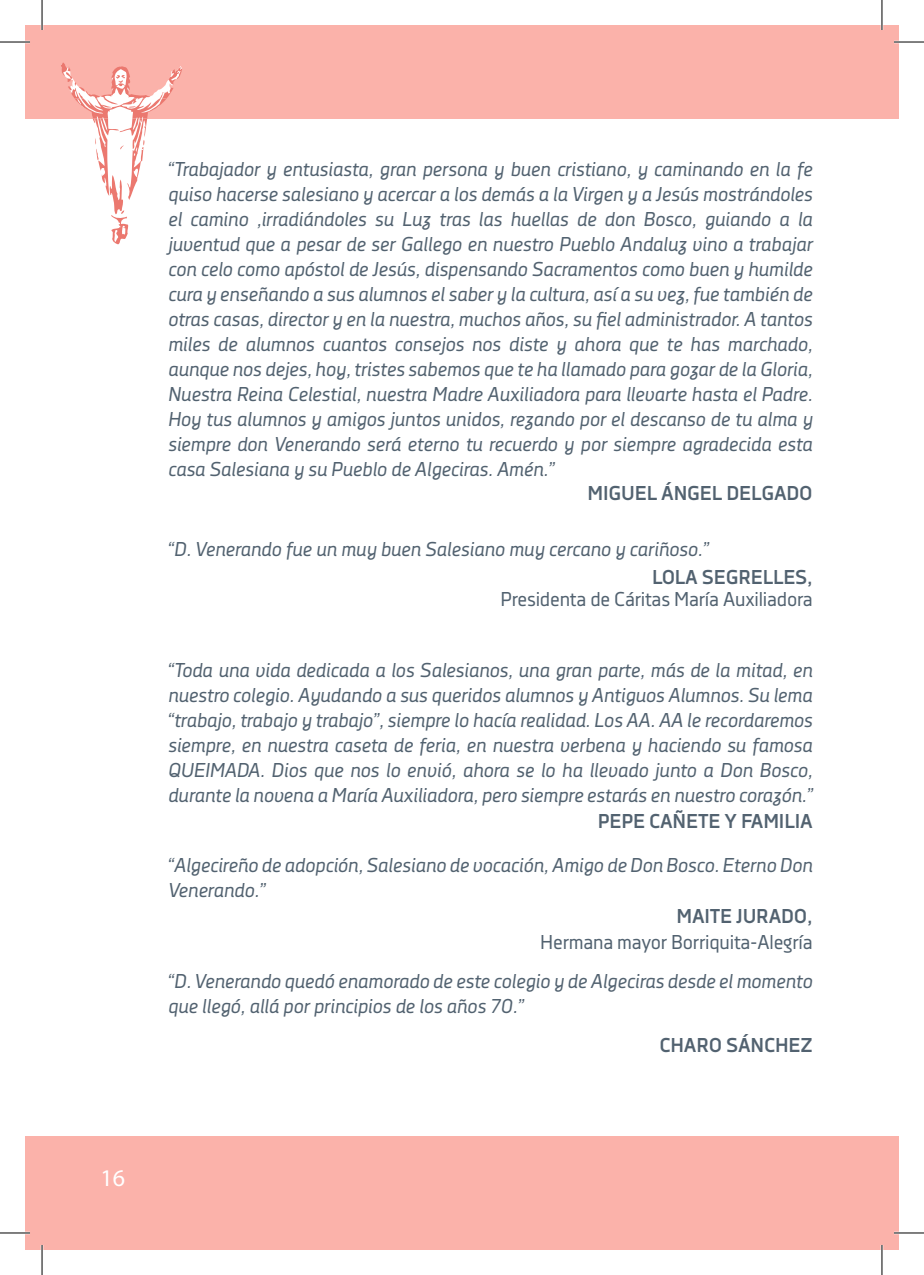
<style>
.page{position:relative;width:924px;height:1275px;background:#fff}
.page>*{position:absolute;margin:0;border:0;box-sizing:border-box;transform-origin:0 0}
.t1{font:24px "Myriad Pro";color:#fff}
.titular{font:italic 20px/25px "Decima Nova Pro";letter-spacing:-.01em;color:#526270;text-align:justify}
.titular-2{font:700 20px "Decima Nova Pro";letter-spacing:-.01em;color:#526270}
.titular-3{font:20px "Decima Nova Pro";letter-spacing:-.01em;color:#526270}
</style>
<div class="page">
<div style="left:25px;top:25px;width:873px;height:93px;background:#fbb2aa"></div>
<div style="left:25px;top:1136px;width:873px;height:114px;background:#fbb2aa"></div>
<svg style="left:61px;top:63px;width:121px;height:182px"></svg>
<hr style="left:0;top:41px;width:30px;height:2px;background:#fff">
<hr style="left:893px;top:41px;width:30px;height:2px;background:#fff">
<hr style="left:0;top:1231px;width:30px;height:3px;background:#fff">
<hr style="left:893px;top:1231px;width:30px;height:3px;background:#fff">
<hr style="left:41px;top:0;width:2px;height:30px;background:#fff">
<hr style="left:41px;top:1245px;width:2px;height:30px;background:#fff">
<hr style="left:880px;top:0;width:2px;height:30px;background:#fff">
<hr style="left:880px;top:1245px;width:2px;height:30px;background:#fff">
<hr style="left:0;top:42px;width:30px;height:1px;background:#000">
<hr style="left:893px;top:42px;width:30px;height:1px;background:#000">
<hr style="left:0;top:1232px;width:30px;height:1px;background:#000">
<hr style="left:893px;top:1232px;width:30px;height:1px;background:#000">
<hr style="left:42px;top:0;width:1px;height:30px;background:#000">
<hr style="left:42px;top:1245px;width:1px;height:30px;background:#000">
<hr style="left:881px;top:0;width:1px;height:30px;background:#000">
<hr style="left:881px;top:1245px;width:1px;height:30px;background:#000">
<p class="titular" style="left:168px;top:157px;width:646px">“Trabajador y entusiasta, gran persona y buen cristiano, y caminando en la fe quiso hacerse salesiano y acercar a los demás a la Virgen y a Jesús mostrándoles el camino ,irradiándoles su Luz tras las huellas de don Bosco, guiando a la juventud que a pesar de ser Gallego en nuestro Pueblo Andaluz vino a trabajar con celo como apóstol de Jesús, dispensando Sacramentos como buen y humilde cura y enseñando a sus alumnos el saber y la cultura, así a su vez, fue también de otras casas, director y en la nuestra, muchos años, su fiel administrador. A tantos miles de alumnos cuantos consejos nos diste y ahora que te has marchado, aunque nos dejes, hoy, tristes sabemos que te ha llamado para gozar de la Gloria, Nuestra Reina Celestial, nuestra Madre Auxiliadora para llevarte hasta el Padre.<br>Hoy tus alumnos y amigos juntos unidos, rezando por el descanso de tu alma y siempre don Venerando será eterno tu recuerdo y por siempre agradecida esta casa Salesiana y su Pueblo de Algeciras. Amén.”</p>
<p class="titular-2" style="left:587px;top:481px;width:226px">MIGUEL ÁNGEL DELGADO</p>
<p class="titular" style="left:168px;top:537px;width:542px">“D. Venerando fue un muy buen Salesiano muy cercano y cariñoso.”</p>
<p class="titular-2" style="left:652px;top:565px;width:162px">LOLA SEGRELLES,</p>
<p class="titular-3" style="left:500px;top:587px;width:313px">Presidenta de Cáritas María Auxiliadora</p>
<p class="titular" style="left:168px;top:658px;width:646px">“Toda una vida dedicada a los Salesianos, una gran parte, más de la mitad, en nuestro colegio. Ayudando a sus queridos alumnos y Antiguos Alumnos. Su lema “trabajo, trabajo y trabajo”, siempre lo hacía realidad. Los AA. AA le recordaremos siempre, en nuestra caseta de feria, en nuestra verbena y haciendo su famosa QUEIMADA. Dios que nos lo envió, ahora se lo ha llevado junto a Don Bosco, durante la novena a María Auxiliadora, pero siempre estarás en nuestro corazón.”</p>
<p class="titular-2" style="left:597px;top:809px;width:216px">PEPE CAÑETE Y FAMILIA</p>
<p class="titular" style="left:168px;top:853px;width:646px">“Algecireño de adopción, Salesiano de vocación, Amigo de Don Bosco. Eterno Don<br>Venerando.”</p>
<p class="titular-2" style="left:676px;top:904px;width:138px">MAITE JURADO,</p>
<p class="titular-3" style="left:540px;top:930px;width:274px">Hermana mayor Borriquita-Alegría</p>
<p class="titular" style="left:168px;top:969px;width:646px">“D. Venerando quedó enamorado de este colegio y de Algeciras desde el momento que llegó, allá por principios de los años 70.”</p>
<p class="titular-2" style="left:659px;top:1033px;width:155px">CHARO SÁNCHEZ</p>
<p class="t1" style="left:101px;top:1162px;width:26px">16</p>
</div>
